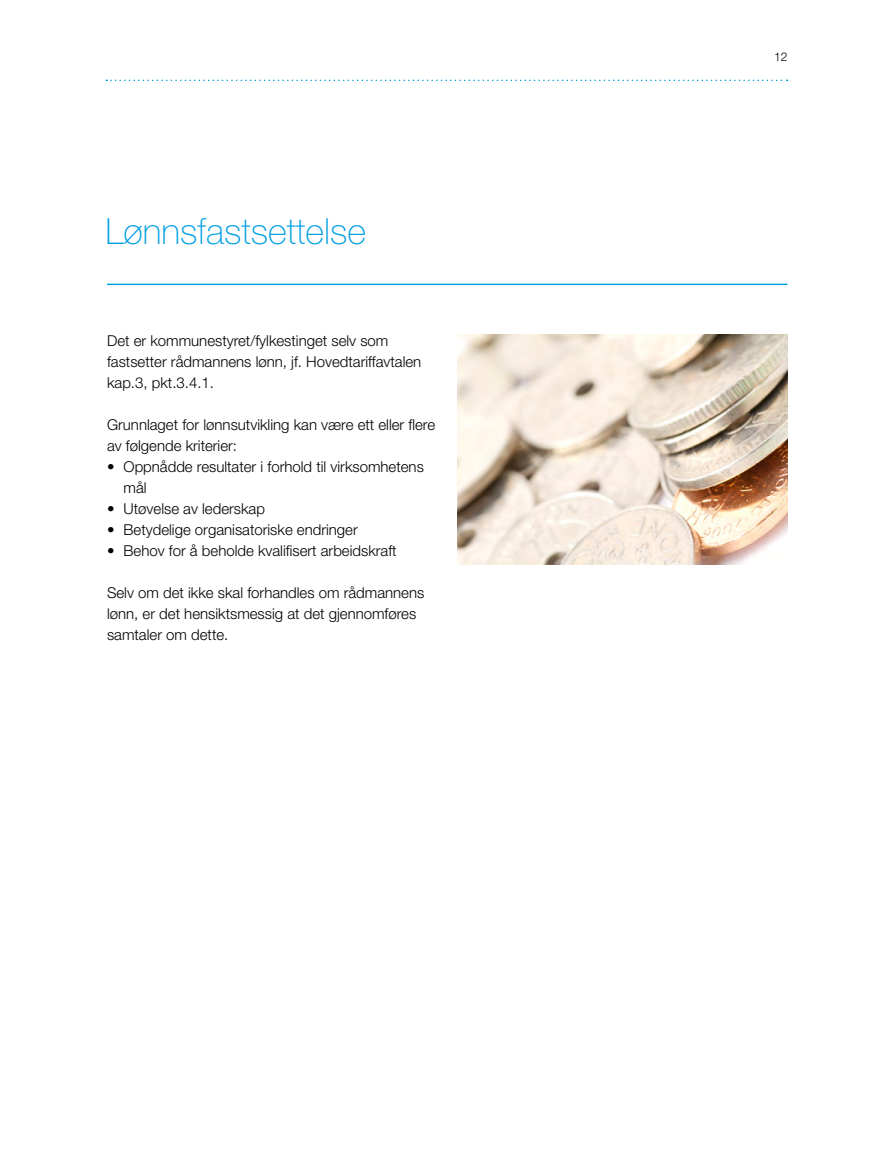
<style>
.page{position:relative;width:893px;height:1149px;background:#fff}
.page>*{position:absolute;margin:0;border:0;box-sizing:border-box;transform-origin:0 0}
.t1{font:100 36px "Helvetica Neue";color:#009fe3}
.t2{font:300 15px/21px "Helvetica Neue";color:#000}
.t3{font:300 12px "Helvetica Neue";color:#000}
</style>
<div class="page">
<svg style="left:106px;top:80px;width:682px;height:1px"></svg>
<hr style="left:107px;top:283px;width:680px;height:2px;background:#009fe3">
<img style="left:457px;top:334px;width:330px;height:230px">
<h1 class="t1" style="left:106px;top:211px;width:262px">Lønnsfastsettelse</h1>
<p class="t2" style="left:107px;top:329px;width:316px">Det er kommunestyret/fylkestinget selv som fastsetter rådmannens lønn, jf. Hovedtariffavtalen kap.3, pkt.3.4.1.</p>
<p class="t2" style="left:107px;top:413px;width:330px">Grunnlaget for lønnsutvikling kan være ett eller flere av følgende kriterier:</p>
<p class="t2" style="left:124px;top:455px;width:302px;text-indent:-16px">• Oppnådde resultater i forhold til virksomhetens mål</p>
<p class="t2" style="left:107px;top:497px;width:159px">• Utøvelse av lederskap</p>
<p class="t2" style="left:107px;top:518px;width:252px">• Betydelige organisatoriske endringer</p>
<p class="t2" style="left:107px;top:539px;width:291px">• Behov for å beholde kvalifisert arbeidskraft</p>
<p class="t2" style="left:107px;top:581px;width:319px">Selv om det ikke skal forhandles om rådmannens lønn, er det hensiktsmessig at det gjennomføres samtaler om dette.</p>
<p class="t3" style="left:774px;top:49px;width:15px">12</p>
</div>
